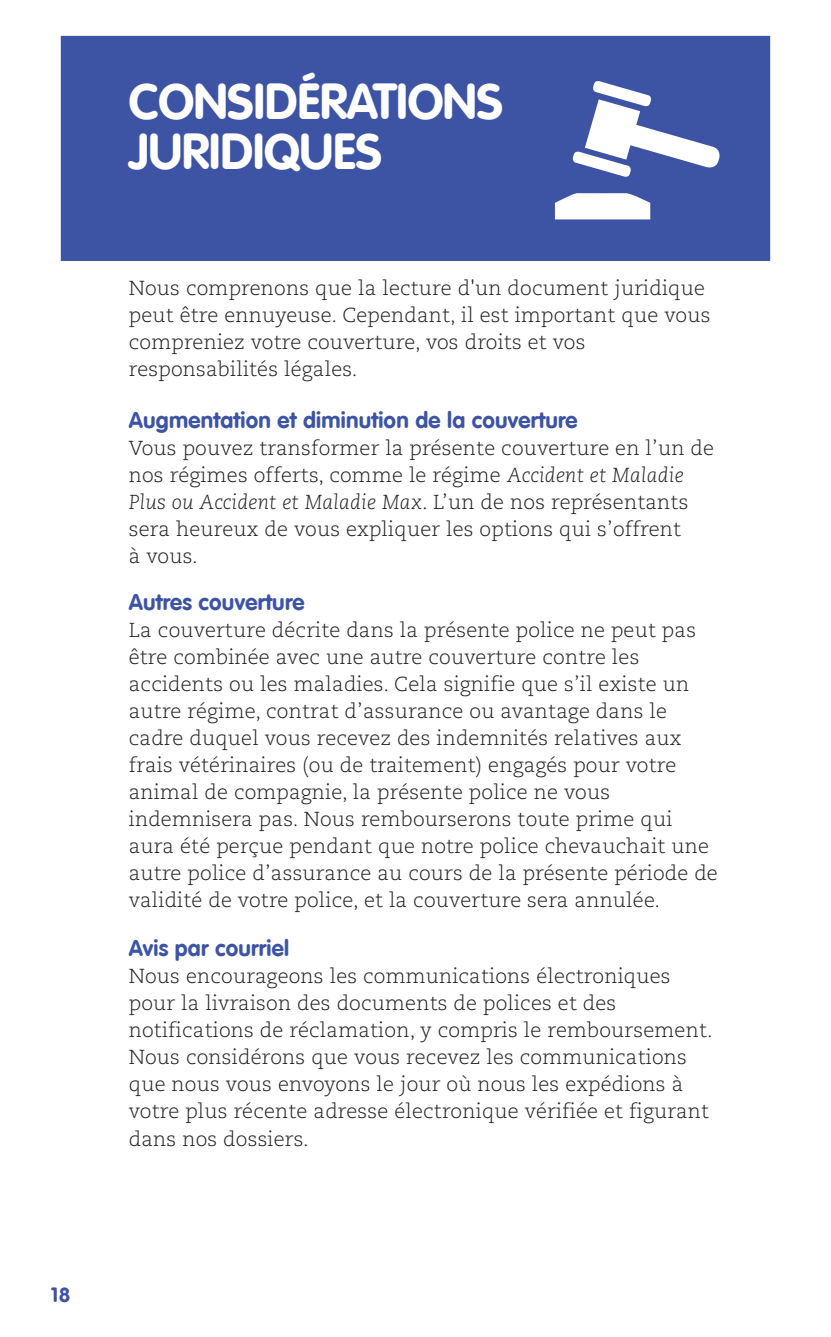
<style>
.page{position:relative;width:831px;height:1337px;background:#fff}
.page>*{position:absolute;margin:0;border:0;box-sizing:border-box;transform-origin:0 0}
.t1{font:700 49.5px/49.5px "VAG Rounded LT Com";letter-spacing:-.01em;color:#fff}
.t2{font:700 22.5px "VAG Rounded LT Com";letter-spacing:.01em;color:#3d53a4}
.t3{font:300 20.25px/27px "Caecilia LT Std";letter-spacing:.01em;color:#231f20}
.t4{font:700 20.25px "VAG Rounded LT Com";color:#3d53a4}
.s1{font-style:italic}
</style>
<div class="page">
<div style="left:61px;top:36px;width:709px;height:225px;background:#3d53a4"></div>
<svg style="left:572px;top:81px;width:148px;height:96px"></svg>
<svg style="left:555px;top:193px;width:95px;height:26px;background:#edeff6"></svg>
<p class="t4" style="left:51px;top:1282px;width:21px">18</p>
<h1 class="t1" style="left:129px;top:78px;width:375px">CONSIDÉRATIONS<br>JURIDIQUES</h1>
<p class="t3" style="left:129px;top:275px;width:583px">Nous comprenons que la lecture d'un document juridique peut être ennuyeuse. Cependant, il est important que vous compreniez votre couverture, vos droits et vos responsabilités légales.</p>
<p class="t2" style="left:129px;top:405px;width:450px">Augmentation et diminution de la couverture</p>
<p class="t3" style="left:129px;top:434px;width:586px">Vous pouvez transformer la présente couverture en l’un de nos régimes offerts, comme le régime <span class="s1">Accident et Maladie Plus ou Accident et Maladie Max</span>. L’un de nos représentants sera heureux de vous expliquer les options qui s’offrent<br>à vous.</p>
<p class="t2" style="left:129px;top:587px;width:177px">Autres couverture</p>
<p class="t3" style="left:129px;top:617px;width:590px">La couverture décrite dans la présente police ne peut pas être combinée avec une autre couverture contre les accidents ou les maladies. Cela signifie que s’il existe un autre régime, contrat d’assurance ou avantage dans le cadre duquel vous recevez des indemnités relatives aux frais vétérinaires (ou de traitement) engagés pour votre animal de compagnie, la présente police ne vous indemnisera pas. Nous rembourserons toute prime qui aura été perçue pendant que notre police chevauchait une autre police d’assurance au cours de la présente période de validité de votre police, et la couverture sera annulée.</p>
<p class="t2" style="left:129px;top:934px;width:162px">Avis par courriel</p>
<p class="t3" style="left:129px;top:963px;width:585px">Nous encourageons les communications électroniques pour la livraison des documents de polices et des notifications de réclamation, y compris le remboursement.<br>Nous considérons que vous recevez les communications que nous vous envoyons le jour où nous les expédions à votre plus récente adresse électronique vérifiée et figurant dans nos dossiers.</p>
</div>
